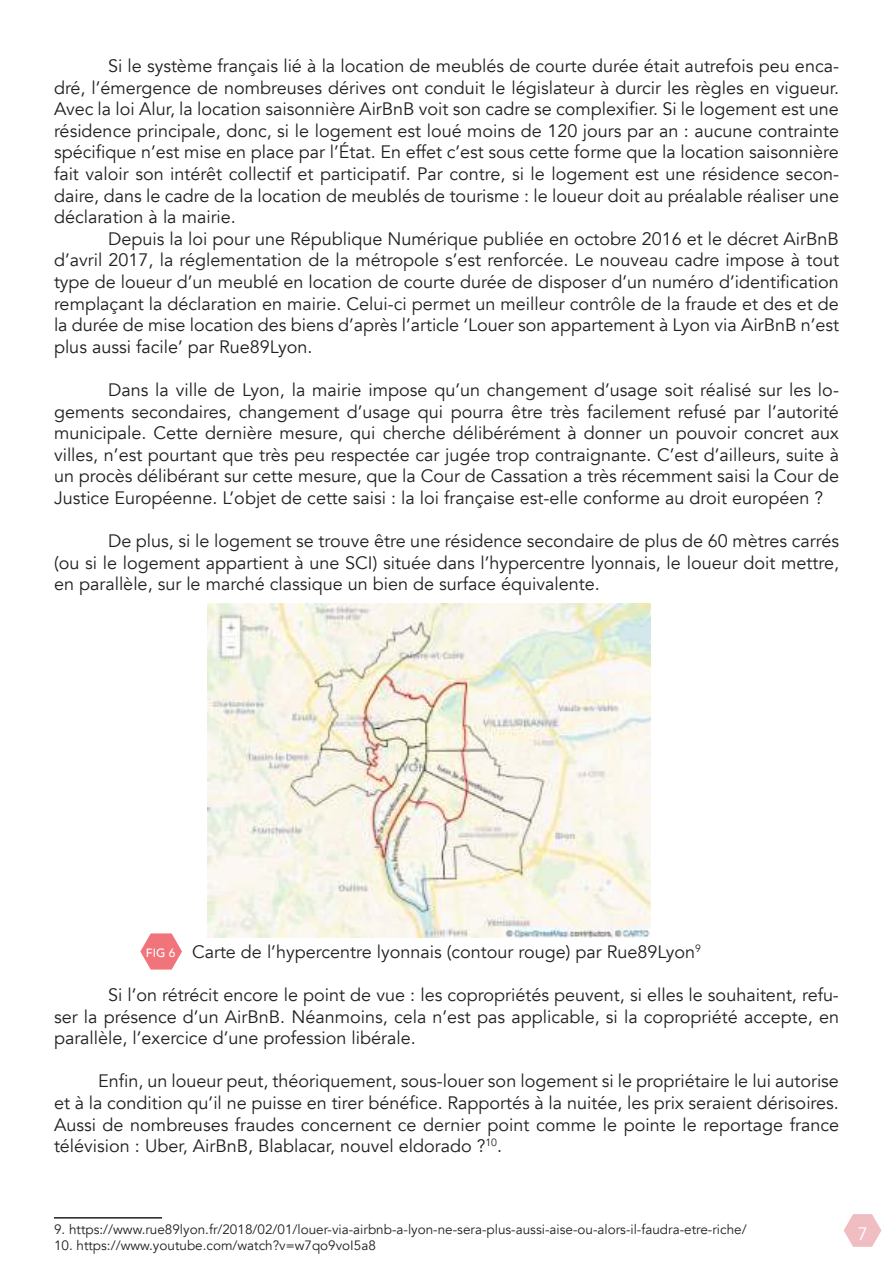
<style>
.page{position:relative;width:893px;height:1263px;background:#fff}
.page>*{position:absolute;margin:0;border:0;box-sizing:border-box;transform-origin:0 0}
.t1{font:18px/21.6px "Avenir";color:#221f1f;text-align:justify}
.t2{font:18px "Avenir";color:#fff}
.t3{font:13.5px "Avenir";color:#221f1f}
.t4{font:500 12px "Avenir";color:#fff}
</style>
<div class="page">
<svg style="left:844px;top:1214px;width:37px;height:33px"></svg>
<hr style="left:54px;top:1217px;width:108px;height:1px;background:#221f1f">
<img style="left:207px;top:604px;width:444px;height:333px">
<svg style="left:140px;top:933px;width:42px;height:36px"></svg>
<p class="t1" style="left:54px;top:57px;width:786px;text-indent:54px">Si le système français lié à la location de meublés de courte durée était autrefois peu enca&shy;dré, l’émergence de nombreuses dérives ont conduit le législateur à durcir les règles en vigueur.<br>Avec la loi Alur, la location saisonnière AirBnB voit son cadre se complexifier. Si le logement est une résidence principale, donc, si le logement est loué moins de 120 jours par an : aucune contrainte spécifique n’est mise en place par l’État. En effet c’est sous cette forme que la location saisonnière fait valoir son intérêt collectif et participatif. Par contre, si le logement est une résidence secon&shy;daire, dans le cadre de la location de meublés de tourisme : le loueur doit au préalable réaliser une déclaration à la mairie.</p>
<p class="t1" style="left:54px;top:230px;width:786px;text-indent:54px">Depuis la loi pour une République Numérique publiée en octobre 2016 et le décret AirBnB d’avril 2017, la réglementation de la métropole s’est renforcée. Le nouveau cadre impose à tout type de loueur d’un meublé en location de courte durée de disposer d’un numéro d’identification remplaçant la déclaration en mairie. Celui-ci permet un meilleur contrôle de la fraude et des et de la durée de mise location des biens d’après l’article ‘Louer son appartement à Lyon via AirBnB n’est plus aussi facile’ par Rue89Lyon.</p>
<p class="t1" style="left:54px;top:381px;width:786px;text-indent:54px">Dans la ville de Lyon, la mairie impose qu’un changement d’usage soit réalisé sur les lo&shy;gements secondaires, changement d’usage qui pourra être très facilement refusé par l’autorité municipale. Cette dernière mesure, qui cherche délibérément à donner un pouvoir concret aux villes, n’est pourtant que très peu respectée car jugée trop contraignante. C’est d’ailleurs, suite à un procès délibérant sur cette mesure, que la Cour de Cassation a très récemment saisi la Cour de Justice Européenne. L’objet de cette saisi : la loi française est-elle conforme au droit européen ?</p>
<p class="t1" style="left:54px;top:532px;width:787px;text-indent:54px">De plus, si le logement se trouve être une résidence secondaire de plus de 60 mètres carrés (ou si le logement appartient à une SCI) située dans l’hypercentre lyonnais, le loueur doit mettre, en parallèle, sur le marché classique un bien de surface équivalente.</p>
<p class="t1" style="left:192px;top:942px;width:510px">Carte de l’hypercentre lyonnais (contour rouge) par Rue89Lyon<sup>9</sup></p>
<p class="t1" style="left:54px;top:986px;width:787px;text-indent:54px">Si l’on rétrécit encore le point de vue : les copropriétés peuvent, si elles le souhaitent, refu&shy;ser la présence d’un AirBnB. Néanmoins, cela n’est pas applicable, si la copropriété accepte, en parallèle, l’exercice d’une profession libérale.</p>
<p class="t1" style="left:54px;top:1071px;width:786px;text-indent:44px">Enfin, un loueur peut, théoriquement, sous-louer son logement si le propriétaire le lui autorise et à la condition qu’il ne puisse en tirer bénéfice. Rapportés à la nuitée, les prix seraient dérisoires.<br>Aussi de nombreuses fraudes concernent ce dernier point comme le pointe le reportage france télévision : Uber, AirBnB, Blablacar, nouvel eldorado ?<sup>10</sup>.</p>
<p class="t4" style="left:146px;top:946px;width:31px">FIG 6</p>
<p class="t3" style="left:54px;top:1224px;width:694px">9. https://www.rue89lyon.fr/2018/02/01/louer-via-airbnb-a-lyon-ne-sera-plus-aussi-aise-ou-alors-il-faudra-etre-riche/</p>
<p class="t3" style="left:54px;top:1240px;width:323px">10. https://www.youtube.com/watch?v=w7qo9voI5a8</p>
<p class="t2" style="left:858px;top:1226px;width:12px">7</p>
</div>
